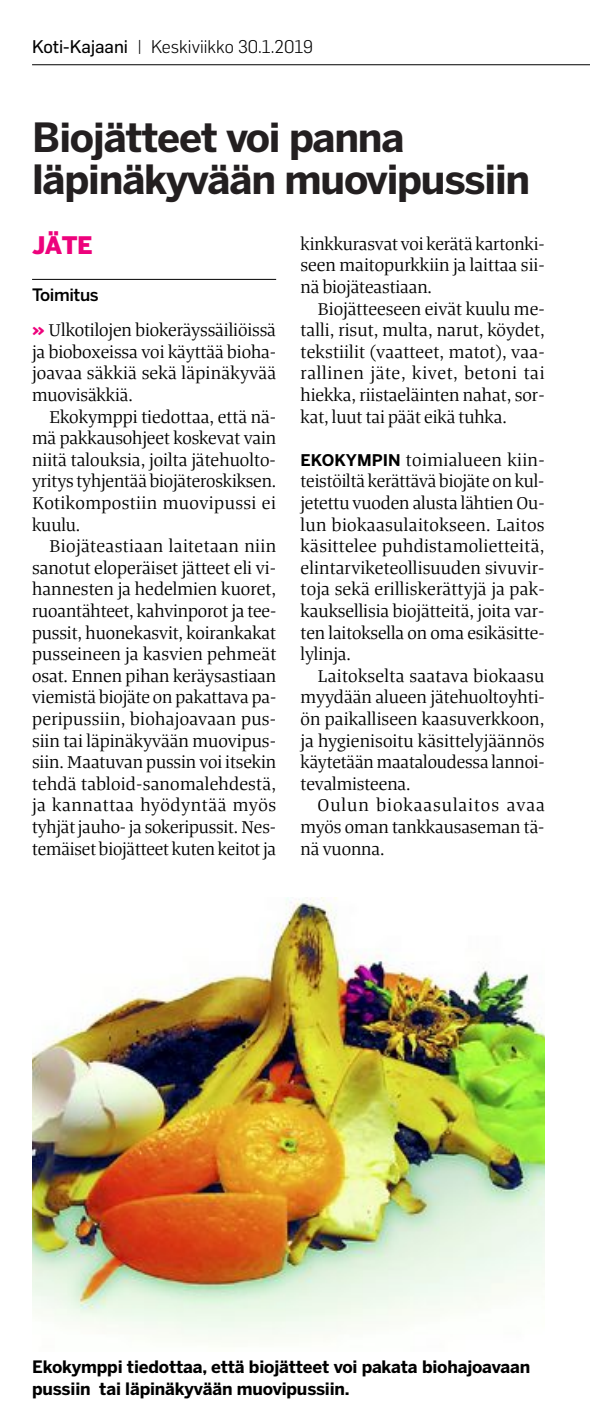
<style>
.page{position:relative;width:590px;height:1410px;background:#fff}
.page>*{position:absolute;margin:0;border:0;box-sizing:border-box;transform-origin:0 0}
.t1{font:700 40px/42px "Benton Sans";letter-spacing:-.03em;color:#231f20}
.t2{font:900 24px "Benton Sans";color:#ed027c}
.t3{font:500 18.4px/21.6px "Tanger Serif";letter-spacing:-.005em;color:#000;text-align:justify}
.t4{font:300 18px "Flama";color:#000}
.t5{font:700 17px/21.6px "Benton Sans";letter-spacing:-.01em;color:#000}
.t6{font:500 17px "Benton Sans";letter-spacing:-.025em;color:#000}
.s1{font-family:"Flama Basic";font-weight:400}
.s2{font-family:"Morgan Avec";font-weight:800;color:#ed027c}
.s3{font-family:"Benton Sans";font-weight:700;font-size:16px}
</style>
<div class="page">
<hr style="left:32px;top:64px;width:558px;height:1px;background:#000">
<hr style="left:32px;top:279px;width:244px;height:1px;background:#000">
<img style="left:32px;top:897px;width:512px;height:443px">
<p class="t4" style="left:32px;top:34px;width:283px"><span class="s1">Koti-Kajaani</span> | Keskiviikko 30.1.2019</p>
<h1 class="t1" style="left:32px;top:116px;width:500px">Biojätteet voi panna läpinäkyvään muovipussiin</h1>
<h2 class="t2" style="left:32px;top:231px;width:62px">jäte</h2>
<p class="t6" style="left:32px;top:285px;width:68px">Toimitus</p>
<p class="t3" style="left:32px;top:318px;width:246px"><span class="s2">»</span> Ulkotilojen biokeräyssäiliöissä ja bioboxeissa voi käyttää bioha&shy;joavaa säkkiä sekä läpinäkyvää muovisäkkiä.</p>
<p class="t3" style="left:32px;top:404px;width:246px;text-indent:17px">Ekokymppi tiedottaa, että nä&shy;mä pakkausohjeet koskevat vain niitä talouksia, joilta jätehuolto&shy;yritys tyhjentää biojäteroskiksen.<br>Kotikompostiin muovipussi ei kuulu.</p>
<p class="t3" style="left:32px;top:534px;width:246px;text-indent:17px">Biojäteastiaan laitetaan niin sanotut eloperäiset jätteet eli vi&shy;hannesten ja hedelmien kuoret, ruoantähteet, kahvinporot ja tee&shy;pussit, huonekasvit, koirankakat pusseineen ja kasvien pehmeät osat. Ennen pihan keräysastiaan viemistä biojäte on pakattava pa&shy;peripussiin, biohajoavaan pus&shy;siin tai läpinäkyvään muovipus&shy;siin. Maatuvan pussin voi itsekin tehdä tabloid-sanomalehdestä, ja kannattaa hyödyntää myös tyhjät jauho- ja sokeripussit. Nes&shy;temäiset biojätteet kuten keitot ja</p>
<p class="t3" style="left:301px;top:232px;width:246px">kinkkurasvat voi kerätä kartonki&shy;seen maitopurkkiin ja laittaa sii&shy;nä biojäteastiaan.</p>
<p class="t3" style="left:301px;top:296px;width:246px;text-indent:17px">Biojätteeseen eivät kuulu me&shy;talli, risut, multa, narut, köydet, tekstiilit (vaatteet, matot), vaa&shy;rallinen jäte, kivet, betoni tai hiekka, riistaeläinten nahat, sor&shy;kat, luut tai päät eikä tuhka.</p>
<p class="t3" style="left:301px;top:448px;width:246px"><span class="s3">Ekokympin</span> toimialueen kiin&shy;teistöiltä kerättävä biojäte on kul&shy;jetettu vuoden alusta lähtien Ou&shy;lun biokaasulaitokseen. Laitos käsittelee puhdistamolietteitä, elintarviketeollisuuden sivuvir&shy;toja sekä erilliskerättyjä ja pak&shy;kauksellisia biojätteitä, joita var&shy;ten laitoksella on oma esikäsitte&shy;lylinja.</p>
<p class="t3" style="left:301px;top:664px;width:246px;text-indent:17px">Laitokselta saatava biokaasu myydään alueen jätehuoltoyhti&shy;ön paikalliseen kaasuverkkoon, ja hygienisoitu käsittelyjäännös käytetään maataloudessa lannoi&shy;tevalmisteena.</p>
<p class="t3" style="left:301px;top:793px;width:246px;text-indent:17px">Oulun biokaasulaitos avaa myös oman tankkausaseman tä&shy;nä vuonna.</p>
<p class="t5" style="left:32px;top:1356px;width:500px">Ekokymppi tiedottaa, että biojätteet voi pakata biohajoavaan pussiin tai läpinäkyvään muovipussiin.</p>
</div>
